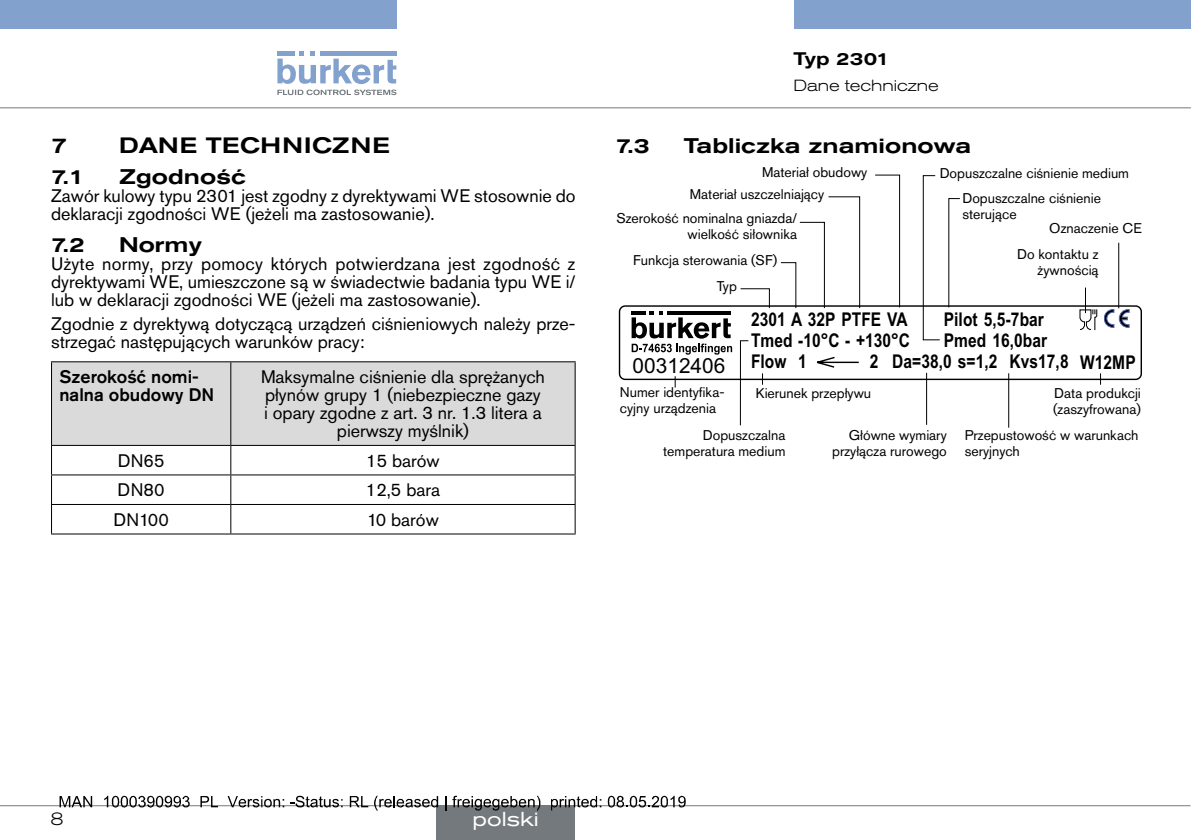
<style>
.page{position:relative;width:1191px;height:840px;background:#fff}
.page>*{position:absolute;margin:0;border:0;box-sizing:border-box;transform-origin:0 0}
.t1{font:500 expanded 22px "Akzidenz Grotesk Pro";letter-spacing:.03em;color:#000}
.t2{font:500 expanded 21px "Akzidenz Grotesk Pro";color:#000}
.t3{font:20.8px "Arial";color:#000}
.t4{font:expanded 20px "Akzidenz Grotesk Pro";color:#fff}
.t5{font:700 19px/21.4px "Arial Narrow";letter-spacing:.005em;color:#000;text-align:justify}
.t6{font:18px/18px "Akzidenz Grotesk Pro";color:#000}
.t7{font:500 18px/18px "Akzidenz Grotesk Pro";color:#000}
.t8{font:500 expanded 18px "Akzidenz Grotesk Pro";letter-spacing:-.015em;color:#000}
.t9{font:300 expanded 18px "Akzidenz Grotesk Pro";color:#000}
.t10{font:300 expanded 16px "Akzidenz Grotesk Pro";color:#000}
.t11{font:14px/16px "Akzidenz Grotesk Pro";color:#000}
</style>
<div class="page">
<svg style="left:1190px;top:0;width:1px;height:28px"></svg>
<div style="left:0;top:0;width:396px;height:28px;background:#82a1cc"></div>
<div style="left:793px;top:0;width:397px;height:28px;background:#82a1cc"></div>
<svg style="left:277px;top:51px;width:119px;height:44px"></svg>
<hr style="left:0;top:107px;width:1190px;height:1px;background:#73797c">
<div style="left:52px;top:362px;width:522px;height:82px;background:#dadada"></div>
<hr style="left:51px;top:361px;width:180px;height:1px;background:#000">
<hr style="left:51px;top:362px;width:1px;height:82px;background:#000">
<hr style="left:231px;top:361px;width:344px;height:1px;background:#000">
<hr style="left:230px;top:362px;width:1px;height:82px;background:#000">
<hr style="left:574px;top:362px;width:1px;height:82px;background:#000">
<hr style="left:51px;top:444px;width:180px;height:1px;background:#000">
<hr style="left:231px;top:444px;width:344px;height:1px;background:#000">
<hr style="left:51px;top:474px;width:180px;height:1px;background:#000">
<hr style="left:231px;top:474px;width:344px;height:1px;background:#000">
<hr style="left:51px;top:503px;width:180px;height:1px;background:#000">
<svg style="left:51px;top:445px;width:1px;height:88px"></svg>
<hr style="left:231px;top:503px;width:344px;height:1px;background:#000">
<svg style="left:230px;top:445px;width:1px;height:88px"></svg>
<svg style="left:574px;top:445px;width:1px;height:88px"></svg>
<hr style="left:51px;top:533px;width:180px;height:1px;background:#000">
<hr style="left:231px;top:533px;width:344px;height:1px;background:#000">
<div style="left:619px;top:305px;width:523px;height:75px;border:1px solid #000;border-radius:6px"></div>
<svg style="left:631px;top:311px;width:101px;height:43px"></svg>
<svg style="left:817px;top:356px;width:42px;height:12px"></svg>
<svg style="left:1104px;top:309px;width:25px;height:18px"></svg>
<hr style="left:1118px;top:242px;width:1px;height:66px;background:#000">
<svg style="left:922px;top:175px;width:18px;height:165px"></svg>
<svg style="left:947px;top:198px;width:14px;height:110px"></svg>
<svg style="left:780px;top:196px;width:80px;height:113px"></svg>
<svg style="left:739px;top:288px;width:31px;height:21px"></svg>
<svg style="left:874px;top:174px;width:26px;height:134px"></svg>
<hr style="left:926px;top:372px;width:1px;height:52px;background:#000">
<svg style="left:739px;top:340px;width:10px;height:86px"></svg>
<hr style="left:1008px;top:373px;width:1px;height:54px;background:#000">
<svg style="left:1079px;top:287px;width:18px;height:43px"></svg>
<hr style="left:0;top:804px;width:1190px;height:1px;background:#73797c">
<div style="left:436px;top:805px;width:139px;height:34px;background:#73797c"></div>
<svg style="left:60px;top:796px;width:32px;height:10px"></svg>
<svg style="left:104px;top:795px;width:86px;height:12px"></svg>
<svg style="left:200px;top:796px;width:18px;height:10px"></svg>
<svg style="left:228px;top:796px;width:56px;height:11px"></svg>
<svg style="left:290px;top:795px;width:52px;height:12px"></svg>
<svg style="left:350px;top:796px;width:18px;height:10px"></svg>
<svg style="left:374px;top:795px;width:64px;height:15px"></svg>
<svg style="left:445px;top:796px;width:1px;height:14px"></svg>
<svg style="left:452px;top:795px;width:88px;height:15px"></svg>
<svg style="left:551px;top:796px;width:50px;height:14px"></svg>
<svg style="left:607px;top:795px;width:78px;height:12px"></svg>
<p class="t1" style="left:51px;top:131px;width:18px">7</p>
<p class="t1" style="left:119px;top:131px;width:272px">Dane techniczne</p>
<p class="t2" style="left:51px;top:163px;width:35px">7.1</p>
<p class="t2" style="left:119px;top:163px;width:128px">Zgodność</p>
<p class="t6" style="left:51px;top:187px;width:526px">Zawór kulowy typu 2301 jest zgodny z dyrektywami WE stosownie do deklaracji zgodności WE (jeżeli ma zastosowanie).</p>
<p class="t2" style="left:51px;top:231px;width:35px">7.2</p>
<p class="t2" style="left:119px;top:231px;width:84px">Normy</p>
<p class="t6" style="left:51px;top:254px;width:526px;text-align:justify">Użyte normy, przy pomocy których potwierdzana jest zgodność z dyrektywami WE, umieszczone są w świadectwie badania typu WE i/ lub w deklaracji zgodności WE (jeżeli ma zastosowanie).</p>
<p class="t6" style="left:51px;top:314px;width:526px">Zgodnie z dyrektywą dotyczącą urządzeń ciśnieniowych należy prze&shy;strzegać następujących warunków pracy:</p>
<p class="t7" style="left:60px;top:367px;width:141px">Szerokość nomi&shy;nalna obudowy DN</p>
<p class="t6" style="left:261px;top:368px;width:285px;text-align:center">Maksymalne ciśnienie dla sprężanych płynów grupy 1 (niebezpieczne gazy i opary zgodne z art. 3 nr. 1.3 litera a pierwszy myślnik)</p>
<p class="t6" style="left:118px;top:451px;width:48px">DN65</p>
<p class="t6" style="left:366px;top:451px;width:75px">15 barów</p>
<p class="t6" style="left:118px;top:481px;width:49px">DN80</p>
<p class="t6" style="left:366px;top:481px;width:76px">12,5 bara</p>
<p class="t6" style="left:113px;top:510px;width:57px">DN100</p>
<p class="t6" style="left:367px;top:510px;width:73px">10 barów</p>
<p class="t8" style="left:793px;top:47px;width:98px">Typ 2301</p>
<p class="t10" style="left:793px;top:74px;width:147px">Dane techniczne</p>
<p class="t2" style="left:616px;top:132px;width:35px">7.3</p>
<p class="t2" style="left:684px;top:132px;width:289px">Tabliczka znamionowa</p>
<p class="t11" style="left:762px;top:164px;width:107px">Materiał obudowy</p>
<p class="t11" style="left:690px;top:185px;width:136px">Materiał uszczelniający</p>
<p class="t11" style="left:616px;top:210px;width:182px;text-align:right">Szerokość nominalna gniazda/ wielkość siłownika</p>
<p class="t11" style="left:633px;top:252px;width:145px">Funkcja sterowania (SF)</p>
<p class="t11" style="left:717px;top:277px;width:22px">Typ</p>
<p class="t11" style="left:939px;top:165px;width:191px">Dopuszczalne ciśnienie medium</p>
<p class="t11" style="left:962px;top:190px;width:140px">Dopuszczalne ciśnienie sterujące</p>
<p class="t11" style="left:1017px;top:216px;width:126px;line-height:25.4px;text-indent:32px">Oznaczenie CE<br>Do kontaktu z</p>
<p class="t11" style="left:1037px;top:262px;width:62px">żywnością</p>
<p class="t3" style="left:632px;top:352px;width:94px">00312406</p>
<p class="t5" style="left:751px;top:307px;width:160px">2301 A 32P PTFE VA Tmed -10°C - +130°C Flow 1</p>
<p class="t5" style="left:943px;top:307px;width:102px">Pilot 5,5-7bar</p>
<p class="t5" style="left:943px;top:328px;width:105px">Pmed 16,0bar</p>
<p class="t5" style="left:892px;top:349px;width:245px">Da=38,0 s=1,2 Kvs17,8 W12MP</p>
<p class="t5" style="left:870px;top:350px;width:10px">2</p>
<p class="t11" style="left:620px;top:384px;width:106px">Numer identyfika&shy;cyjny urządzenia</p>
<p class="t11" style="left:756px;top:385px;width:117px">Kierunek przepływu</p>
<p class="t11" style="left:663px;top:427px;width:124px;text-align:right">Dopuszczalna temperatura medium</p>
<p class="t11" style="left:1053px;top:385px;width:89px">Data produkcji (zaszyfrowana)</p>
<p class="t11" style="left:832px;top:427px;width:116px;text-align:right">Główne wymiary przyłącza rurowego</p>
<p class="t11" style="left:964px;top:427px;width:175px">Przepustowość w warunkach seryjnych</p>
<p class="t9" style="left:51px;top:806px;width:15px">8</p>
<p class="t4" style="left:472px;top:805px;width:68px">polski</p>
</div>
